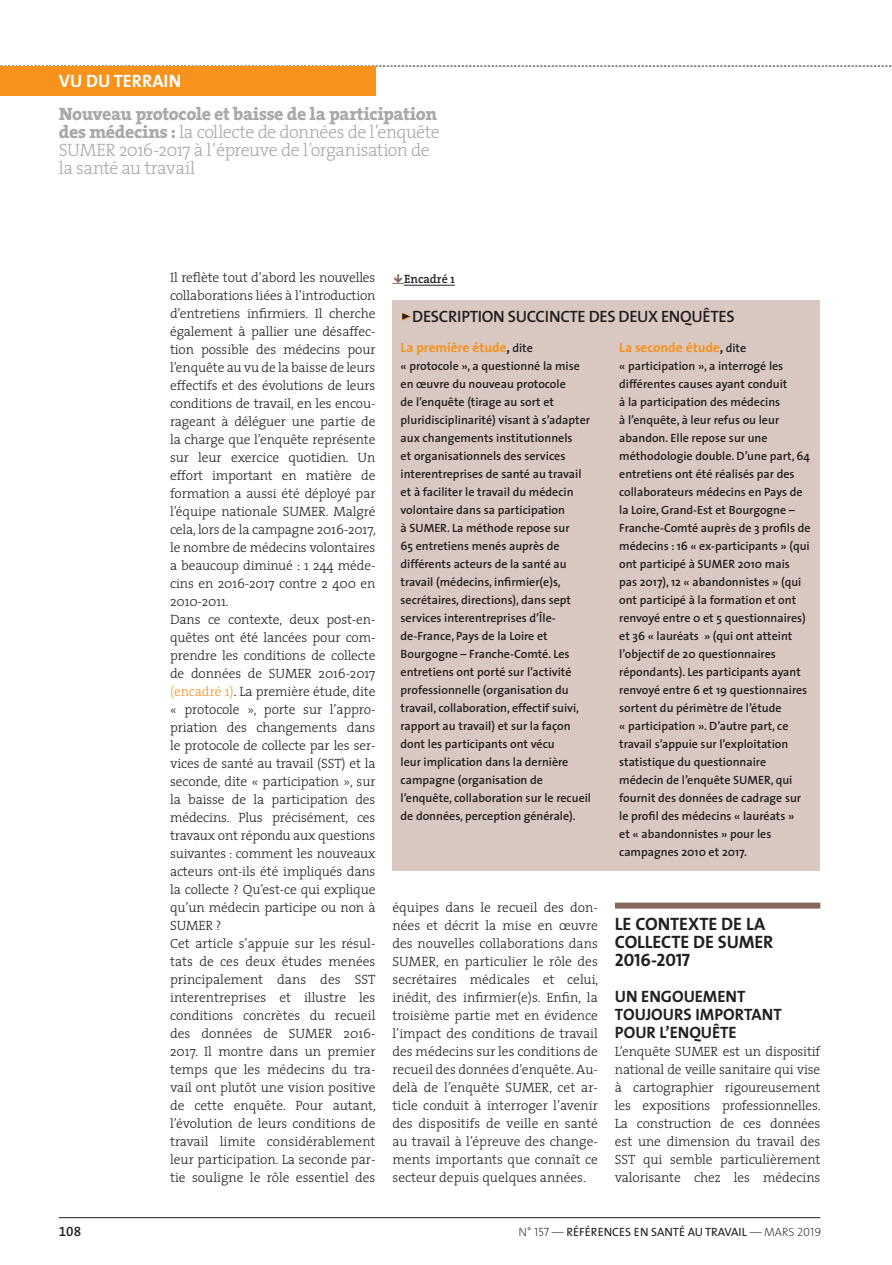
<style>
.page{position:relative;width:892px;height:1265px;background:#fff}
.page>*{position:absolute;margin:0;border:0;box-sizing:border-box;transform-origin:0 0}
.t1{font:300 18px/18px "The Serif";letter-spacing:-.035em;color:#a8a9ad}
.t2{font:18px/18px "The Sans Bold Caps";letter-spacing:-.01em;color:#231f20}
.t3{font:700 18px "The Sans";color:#fff}
.t4{font:16.5px/18px "The Sans Bold Caps";color:#231f20}
.t5{font:16.5px "The Sans Semi Bold Caps";letter-spacing:-.02em;color:#231f20}
.t6{font:300 13.5px/18px "The Serif";letter-spacing:-.01em;color:#231f20;text-align:justify}
.t7{font:700 13.5px "The Sans";color:#f7931d}
.t8{font:13.5px "The Sans Semi Bold Expert";color:#231f20}
.t9{font:600 12px/18px "The Sans";color:#231f20}
.t10{font:12px "The Sans";color:#231f20}
.t11{font:600 12px "The Serif";color:#231f20}
.s1{font-weight:800}
.s2{color:#f7931d}
.s3{font-family:"Flesh Plain";font-weight:400;color:#88675b}
.s4{font-family:"The Sans Semi Light Caps";font-size:19.5px}
.s5{color:#231f20}
.s6{font-weight:600;font-size:12px;color:#231f20}
.s7{font-family:"The Sans Extra Light Caps"}
</style>
<div class="page">
<hr style="left:59px;top:1217px;width:761px;height:1px;background:#231f20">
<svg style="left:375px;top:66px;width:517px;height:1px"></svg>
<div style="left:0;top:66px;width:375px;height:29px;background:#f7931d"></div>
<div style="left:615px;top:902px;width:205px;height:6px;background:#88675b"></div>
<div style="left:392px;top:300px;width:428px;height:571px;background:#d8c8c1"></div>
<svg style="left:402px;top:313px;width:9px;height:8px"></svg>
<svg style="left:392px;top:283px;width:12px;height:1px"></svg>
<hr style="left:404px;top:285px;width:51px;height:1px;background:#231f20">
<h1 class="t3" style="left:59px;top:66px;width:124px">VU DU TERRAIN</h1>
<h1 class="t1" style="left:59px;top:104px;width:382px"><span class="s1">Nouveau protocole et baisse de la participation des médecins :</span> la collecte de données de l’enquête SUMER 2016-2017 à l’épreuve de l’organisation de la santé au travail</h1>
<p class="t8" style="left:59px;top:1220px;width:24px">108</p>
<p class="t6" style="left:170px;top:268px;width:207px;text-align:left">Il reflète tout d’abord les nouvelles collaborations liées à l’introduction d’entretiens infirmiers. Il cherche également à pallier une désaffec&shy;tion possible des médecins pour l’enquête au vu de la baisse de leurs effectifs et des évolutions de leurs conditions de travail, en les encou&shy;rageant à déléguer une partie de la charge que l’enquête représente sur leur exercice quotidien. Un effort important en matière de formation a aussi été déployé par l’équipe nationale SUMER. Malgré cela, lors de la campagne 2016-2017, le nombre de médecins volontaires a beaucoup diminué : 1 244 méde&shy;cins en 2016-2017 contre 2 400 en<br>2010-2011.<br>Dans ce contexte, deux post-en&shy;quêtes ont été lancées pour com&shy;prendre les conditions de collecte de données de SUMER 2016-2017 <span class="s2">(encadré 1)</span>. La première étude, dite « protocole », porte sur l’appro&shy;priation des changements dans le protocole de collecte par les ser&shy;vices de santé au travail (SST) et la seconde, dite « participation », sur la baisse de la participation des médecins. Plus précisément, ces travaux ont répondu aux questions suivantes : comment les nouveaux acteurs ont-ils été impliqués dans la collecte ? Qu’est-ce qui explique qu’un médecin participe ou non à<br>SUMER ?<br>Cet article s’appuie sur les résul&shy;tats de ces deux études menées principalement dans des SST interentreprises et illustre les conditions concrètes du recueil des données de SUMER 2016-<br>2017. Il montre dans un premier temps que les médecins du tra&shy;vail ont plutôt une vision positive de cette enquête. Pour autant, l’évolution de leurs conditions de travail limite considérablement leur participation. La seconde par&shy;tie souligne le rôle essentiel des</p>
<p class="t11" style="left:392px;top:269px;width:64px"><span class="s3">,</span>Encadré 1</p>
<p class="t5" style="left:400px;top:303px;width:335px"><span class="s4">&gt;</span> DESCRIPTION SUCCINCTE DES DEUX ENQUÊTES</p>
<p class="t7" style="left:400px;top:336px;width:134px">La première étude<span class="s5">,</span> <span class="s6">dite</span></p>
<p class="t9" style="left:400px;top:356px;width:192px">« protocole », a questionné la mise en œuvre du nouveau protocole<br>de l’enquête (tirage au sort et pluridisciplinarité) visant à s’adapter aux changements institutionnels<br>et organisationnels des services interentreprises de santé au travail et à faciliter le travail du médecin volontaire dans sa participation<br>à SUMER. La méthode repose sur<br>65 entretiens menés auprès de différents acteurs de la santé au travail (médecins, infirmier(e)s, secrétaires, directions), dans sept services interentreprises d’Île&shy;de-France, Pays de la Loire et Bourgogne – Franche-Comté. Les entretiens ont porté sur l’activité professionnelle (organisation du travail, collaboration, effectif suivi, rapport au travail) et sur la façon dont les participants ont vécu<br>leur implication dans la dernière campagne (organisation de l’enquête, collaboration sur le recueil de données, perception générale).</p>
<p class="t7" style="left:619px;top:336px;width:128px">La seconde étude<span class="s5">,</span> <span class="s6">dite</span></p>
<p class="t9" style="left:619px;top:356px;width:193px">« participation », a interrogé les différentes causes ayant conduit<br>à la participation des médecins<br>à l’enquête, à leur refus ou leur abandon. Elle repose sur une méthodologie double. D’une part, 64 entretiens ont été réalisés par des collaborateurs médecins en Pays de la Loire, Grand-Est et Bourgogne – Franche-Comté auprès de 3 profils de médecins : 16 « ex-participants » (qui ont participé à SUMER 2010 mais pas 2017), 12 « abandonnistes » (qui ont participé à la formation et ont renvoyé entre 0 et 5 questionnaires) et 36 « lauréats » (qui ont atteint l’objectif de 20 questionnaires répondants). Les participants ayant renvoyé entre 6 et 19 questionnaires sortent du périmètre de l’étude<br>« participation ». D’autre part, ce travail s’appuie sur l’exploitation statistique du questionnaire médecin de l’enquête SUMER, qui fournit des données de cadrage sur le profil des médecins « lauréats »<br>et « abandonnistes » pour les campagnes 2010 et 2017.</p>
<p class="t6" style="left:392px;top:897px;width:207px">équipes dans le recueil des don&shy;nées et décrit la mise en œuvre des nouvelles collaborations dans SUMER, en particulier le rôle des secrétaires médicales et celui, inédit, des infirmier(e)s. Enfin, la troisième partie met en évidence l’impact des conditions de travail des médecins sur les conditions de recueil des données d’enquête. Au&shy;delà de l’enquête SUMER, cet ar&shy;ticle conduit à interroger l’avenir des dispositifs de veille en santé au travail à l’épreuve des change&shy;ments importants que connaît ce secteur depuis quelques années.</p>
<h1 class="t2" style="left:615px;top:914px;width:160px">LE CONTEXTE DE LA<br>COLLECTE DE SUMER<br>2016-2017</h1>
<p class="t4" style="left:615px;top:987px;width:168px">UN ENGOUEMENT<br>TOUJOURS IMPORTANT<br>POUR L’ENQUÊTE</p>
<p class="t6" style="left:615px;top:1042px;width:207px">L’enquête SUMER est un dispositif national de veille sanitaire qui vise à cartographier rigoureusement les expositions professionnelles.<br>La construction de ces données est une dimension du travail des SST qui semble particulièrement valorisante chez les médecins</p>
<p class="t10" style="left:518px;top:1222px;width:304px"><span class="s7">N° 157 —</span> RÉFÉRENCES EN SANTÉ AU TRAVAIL <span class="s7">— MARS 2019</span></p>
</div>
